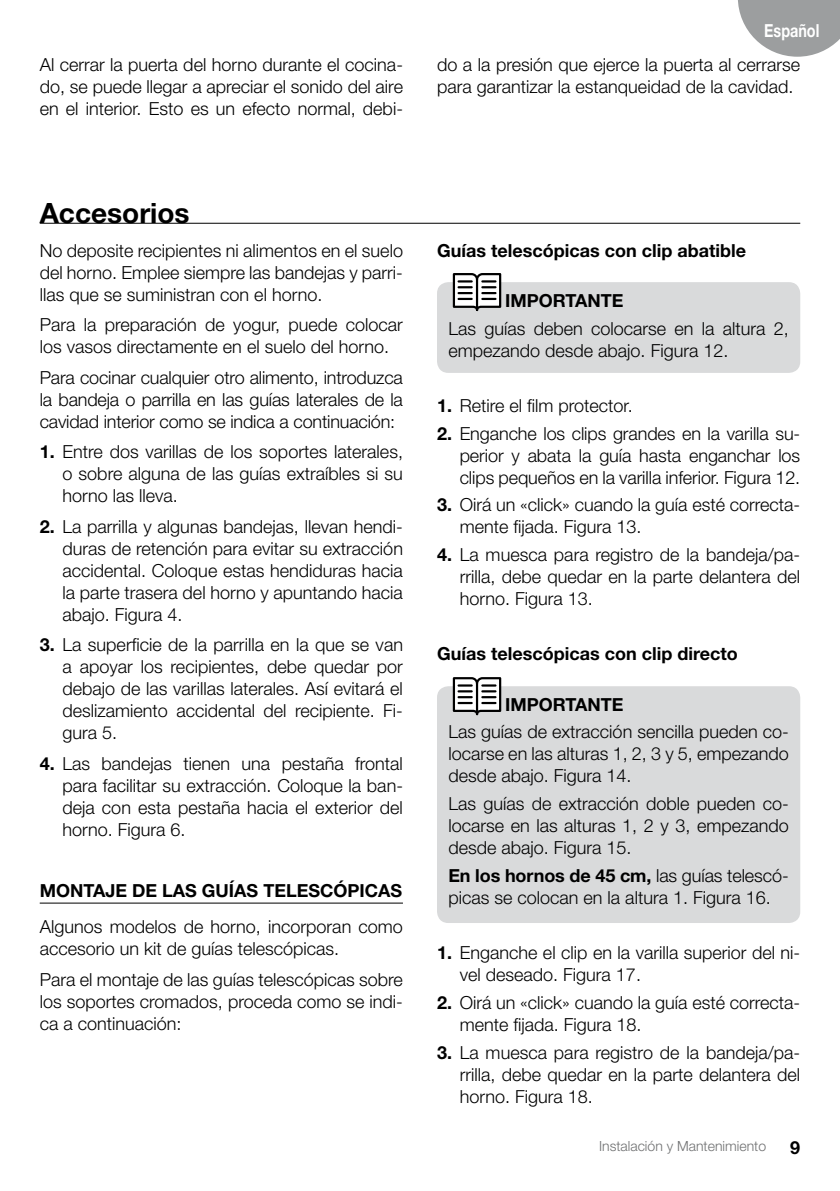
<style>
.page{position:relative;width:840px;height:1191px;background:#fff}
.page>*{position:absolute;margin:0;border:0;box-sizing:border-box;transform-origin:0 0}
.t1{font:700 28px "Helvetica Neue";color:#000}
.t2{font:300 18px/22px "Helvetica Neue";color:#000;text-align:justify}
.t3{font:700 18px "Helvetica Neue";color:#000}
.t4{font:700 18px "Helvetica Neue";color:#fff;scale:.8 1}
.t5{font:300 14px "Helvetica Neue";color:#707172}
.s1{font-weight:700}
</style>
<div class="page">
<svg style="left:738px;top:0;width:101px;height:57px"></svg>
<div style="left:437px;top:686px;width:362px;height:237px;background:#d9dadb;border-radius:11px"></div>
<svg style="left:452px;top:677px;width:50px;height:39px"></svg>
<hr style="left:475px;top:683px;width:3px;height:31px;background:#000">
<div style="left:437px;top:282px;width:362px;height:91px;background:#d9dadb;border-radius:11px"></div>
<svg style="left:452px;top:273px;width:50px;height:39px"></svg>
<hr style="left:475px;top:279px;width:3px;height:31px;background:#000">
<hr style="left:40px;top:223px;width:759px;height:1px;background:#000">
<hr style="left:40px;top:902px;width:363px;height:1px;background:#000">
<p class="t4" style="left:763px;top:19px;width:70px">Español</p>
<p class="t2" style="left:40px;top:53px;width:364px">Al cerrar la puerta del horno durante el cocina&shy;do, se puede llegar a apreciar el sonido del aire en el interior. Esto es un efecto normal, debi-</p>
<p class="t2" style="left:437px;top:53px;width:364px">do a la presión que ejerce la puerta al cerrarse para garantizar la estanqueidad de la cavidad.</p>
<h1 class="t1" style="left:40px;top:195px;width:151px">Accesorios</h1>
<p class="t2" style="left:40px;top:239px;width:364px">No deposite recipientes ni alimentos en el suelo del horno. Emplee siempre las bandejas y parri&shy;llas que se suministran con el horno.</p>
<p class="t2" style="left:40px;top:313px;width:364px">Para la preparación de yogur, puede colocar los vasos directamente en el suelo del horno.</p>
<p class="t2" style="left:40px;top:366px;width:364px">Para cocinar cualquier otro alimento, introduzca la bandeja o parrilla en las guías laterales de la cavidad interior como se indica a continuación:</p>
<p class="t2" style="left:62px;top:440px;width:342px;text-indent:-23px"><span class="s1">1.</span> Entre dos varillas de los soportes laterales, o sobre alguna de las guías extraíbles si su horno las lleva.</p>
<p class="t2" style="left:62px;top:515px;width:342px;text-indent:-23px"><span class="s1">2.</span> La parrilla y algunas bandejas, llevan hendi&shy;duras de retención para evitar su extracción accidental. Coloque estas hendiduras hacia la parte trasera del horno y apuntando hacia abajo. Figura 4.</p>
<p class="t2" style="left:62px;top:633px;width:342px;text-indent:-23px"><span class="s1">3.</span> La superficie de la parrilla en la que se van a apoyar los recipientes, debe quedar por debajo de las varillas laterales. Así evitará el deslizamiento accidental del recipiente. Fi&shy;gura 5.</p>
<p class="t2" style="left:62px;top:752px;width:342px;text-indent:-23px"><span class="s1">4.</span> Las bandejas tienen una pestaña frontal para facilitar su extracción. Coloque la ban&shy;deja con esta pestaña hacia el exterior del horno. Figura 6.</p>
<p class="t3" style="left:40px;top:879px;width:30px">Monta</p>
<p class="t3" style="left:105px;top:879px;width:69px">jede las</p>
<p class="t3" style="left:202px;top:879px;width:25px">Guías</p>
<p class="t3" style="left:263px;top:879px;width:24px">Telesc</p>
<p class="t3" style="left:333px;top:879px;width:26px">ópicas</p>
<p class="t2" style="left:40px;top:915px;width:364px">Algunos modelos de horno, incorporan como accesorio un kit de guías telescópicas.</p>
<p class="t2" style="left:40px;top:967px;width:364px">Para el montaje de las guías telescópicas sobre los soportes cromados, proceda como se indi&shy;ca a continuación:</p>
<p class="t3" style="left:437px;top:239px;width:310px">Guías telescópicas con clip abatible</p>
<p class="t3" style="left:505px;top:289px;width:19px">Importante</p>
<p class="t2" style="left:448px;top:317px;width:342px">Las guías deben colocarse en la altura 2, empezando desde abajo. Figura 12.</p>
<p class="t2" style="left:437px;top:394px;width:197px"><span class="s1">1.</span> Retire el film protector.</p>
<p class="t2" style="left:459px;top:422px;width:342px;text-indent:-23px"><span class="s1">2.</span> Enganche los clips grandes en la varilla su&shy;perior y abata la guía hasta enganchar los clips pequeños en la varilla inferior. Figura 12.</p>
<p class="t2" style="left:459px;top:493px;width:342px;text-indent:-23px"><span class="s1">3.</span> Oirá un «click» cuando la guía esté correcta&shy;mente fijada. Figura 13.</p>
<p class="t2" style="left:459px;top:543px;width:342px;text-indent:-23px"><span class="s1">4.</span> La muesca para registro de la bandeja/pa&shy;rrilla, debe quedar en la parte delantera del horno. Figura 13.</p>
<p class="t3" style="left:437px;top:643px;width:302px">Guías telescópicas con clip directo</p>
<p class="t3" style="left:505px;top:693px;width:19px">Importante</p>
<p class="t2" style="left:448px;top:720px;width:342px">Las guías de extracción sencilla pueden co&shy;locarse en las alturas 1, 2, 3 y 5, empezando desde abajo. Figura 14.</p>
<p class="t2" style="left:448px;top:792px;width:342px">Las guías de extracción doble pueden co&shy;locarse en las alturas 1, 2 y 3, empezando desde abajo. Figura 15.</p>
<p class="t2" style="left:448px;top:864px;width:342px"><span class="s1">En los hornos de 45 cm,</span> las guías telescó&shy;picas se colocan en la altura 1. Figura 16.</p>
<p class="t2" style="left:459px;top:941px;width:342px;text-indent:-23px"><span class="s1">1.</span> Enganche el clip en la varilla superior del ni&shy;vel deseado. Figura 17.</p>
<p class="t2" style="left:459px;top:991px;width:342px;text-indent:-23px"><span class="s1">2.</span> Oirá un «click» cuando la guía esté correcta&shy;mente fijada. Figura 18.</p>
<p class="t2" style="left:459px;top:1040px;width:342px;text-indent:-23px"><span class="s1">3.</span> La muesca para registro de la bandeja/pa&shy;rrilla, debe quedar en la parte delantera del horno. Figura 18.</p>
<p class="t5" style="left:598px;top:1137px;width:168px">Instalación y Mantenimiento</p>
<p class="t3" style="left:789px;top:1136px;width:12px">9</p>
</div>
